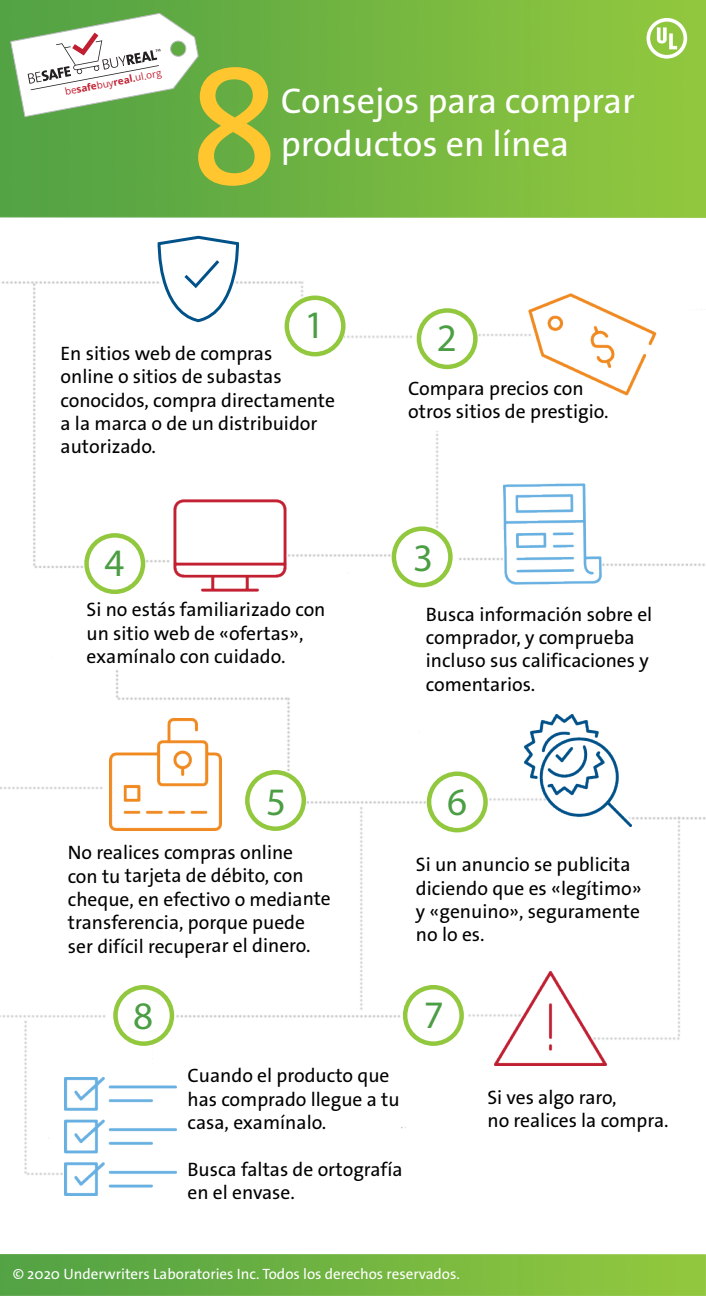
<style>
.page{position:relative;width:706px;height:1296px;background:#fff}
.page>*{position:absolute;margin:0;border:0;box-sizing:border-box;transform-origin:0 0}
.t1{font:165px "The Sans Os F";color:#ffc62f}
.t2{font:39px "Myriad Pro";color:#4c9e45}
.t3{font:36px "The Sans Os F";color:#fff}
.t4{font:19.5px/23.4px "The Sans Os F";color:#000}
.t5{font:15px "The Sans Os F";color:#fff}
.t6{font:9.9px "Open Sans";color:#c12032}
.s1{font-weight:700}
</style>
<div class="page">
<img style="left:0;top:0;width:706px;height:217px">
<svg style="left:646px;top:18px;width:41px;height:41px"></svg>
<img style="left:0;top:281px;width:706px;height:1015px">
<svg style="left:11px;top:13px;width:187px;height:104px"></svg>
<svg style="left:31px;top:65px;width:128px;height:25px"></svg>
<svg style="left:156px;top:235px;width:85px;height:89px"></svg>
<p class="t6" style="left:64px;top:85px;width:100px;rotate:-11deg">be<span class="s1">safe</span>buy<span class="s1">real.</span>ul.org</p>
<h1 class="t1" style="left:189px;top:22px;width:92px">8</h1>
<h3 class="t3" style="left:281px;top:78px;width:356px">Consejos para comprar</h3>
<h3 class="t3" style="left:281px;top:121px;width:290px">productos en línea</h3>
<h2 class="t2" style="left:304px;top:301px;width:22px">1</h2>
<p class="t4" style="left:60px;top:342px;width:276px">En sitios web de compras<br>online o sitios de subastas conocidos, compra directamente a la marca o de un distribuidor autorizado.</p>
<h2 class="t2" style="left:437px;top:314px;width:22px">2</h2>
<p class="t4" style="left:408px;top:377px;width:202px">Compara precios con otros sitios de prestigio.</p>
<h2 class="t2" style="left:104px;top:539px;width:22px">4</h2>
<h2 class="t2" style="left:413px;top:533px;width:22px">3</h2>
<p class="t4" style="left:87px;top:598px;width:240px">Si no estás familiarizado con un sitio web de «ofertas», examínalo con cuidado.</p>
<p class="t4" style="left:426px;top:602px;width:228px">Busca información sobre el comprador, y comprueba incluso sus calificaciones y comentarios.</p>
<h2 class="t2" style="left:266px;top:777px;width:22px">5</h2>
<p class="t4" style="left:68px;top:841px;width:265px">No realices compras online<br>con tu tarjeta de débito, con cheque, en efectivo o mediante transferencia, porque puede ser difícil recuperar el dinero.</p>
<h2 class="t2" style="left:447px;top:778px;width:22px">6</h2>
<p class="t4" style="left:416px;top:853px;width:227px">Si un anuncio se publicita diciendo que es «legítimo» y «genuino», seguramente no lo es.</p>
<h2 class="t2" style="left:133px;top:992px;width:22px">8</h2>
<h2 class="t2" style="left:424px;top:991px;width:22px">7</h2>
<p class="t4" style="left:187px;top:1064px;width:213px">Cuando el producto que has comprado llegue a tu casa, examínalo.</p>
<p class="t4" style="left:187px;top:1158px;width:217px">Busca faltas de ortografía en el envase.</p>
<p class="t5" style="left:13px;top:1265px;width:448px">© 2020 Underwriters Laboratories Inc. Todos los derechos reservados.</p>
<p class="t4" style="left:487px;top:1086px;width:183px">Si ves algo raro,<br>no realices la compra.</p>
</div>
